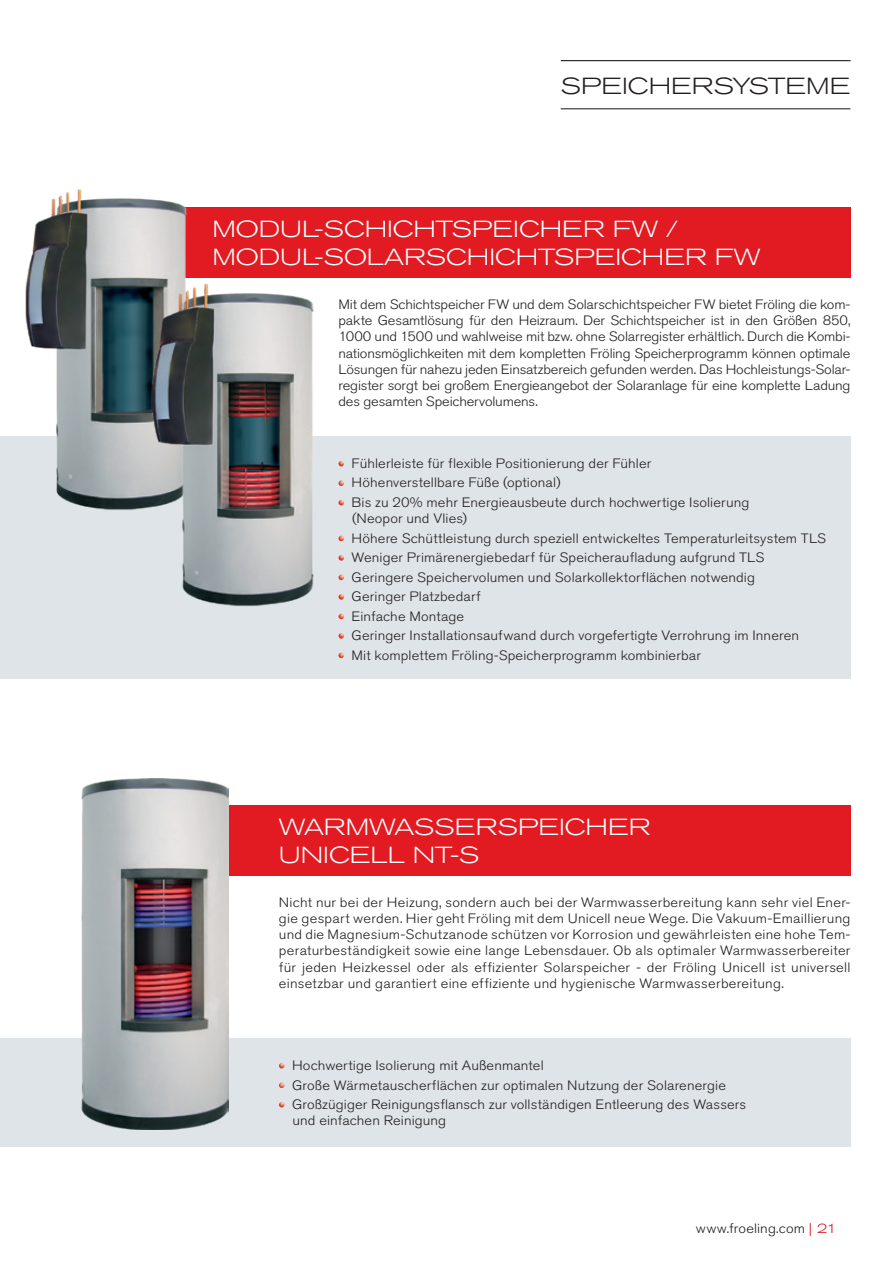
<style>
.page{position:relative;width:893px;height:1263px;background:#fff}
.page>*{position:absolute;margin:0;border:0;box-sizing:border-box;transform-origin:0 0}
.t1{font:300 expanded 23.1px "Akzidenz Grotesk BQ";color:#fff;scale:1.08 1}
.t2{font:300 expanded 23.1px "Akzidenz Grotesk BQ";color:#231f20;scale:1.08 1}
.t3{font:300 13.5px/16.2px "Akzidenz Grotesk BQ";letter-spacing:.01em;color:#231f20;text-align:justify;scale:1.08 1}
.s1{font-stretch:expanded;color:#dc1820}
</style>
<div class="page">
<div style="left:0;top:437px;width:850px;height:242px;background:#dfe4e8"></div>
<div style="left:0;top:1039px;width:850px;height:108px;background:#dfe4e8"></div>
<div style="left:159px;top:207px;width:691px;height:71px;background:#e21a21"></div>
<img style="left:22px;top:189px;width:165px;height:321px">
<hr style="left:561px;top:60px;width:290px;height:1px;background:#231f20">
<hr style="left:561px;top:108px;width:289px;height:1px;background:#231f20">
<div style="left:159px;top:805px;width:691px;height:70px;background:#e21a21"></div>
<svg style="left:338px;top:461px;width:6px;height:5px"></svg>
<svg style="left:338px;top:480px;width:6px;height:6px"></svg>
<svg style="left:338px;top:500px;width:6px;height:5px"></svg>
<svg style="left:338px;top:536px;width:6px;height:5px"></svg>
<svg style="left:338px;top:555px;width:6px;height:6px"></svg>
<svg style="left:338px;top:575px;width:6px;height:5px"></svg>
<svg style="left:338px;top:594px;width:6px;height:6px"></svg>
<svg style="left:338px;top:614px;width:6px;height:5px"></svg>
<svg style="left:338px;top:633px;width:6px;height:6px"></svg>
<svg style="left:338px;top:653px;width:6px;height:5px"></svg>
<svg style="left:279px;top:1063px;width:6px;height:5px"></svg>
<svg style="left:279px;top:1082px;width:6px;height:6px"></svg>
<svg style="left:279px;top:1102px;width:6px;height:5px"></svg>
<img style="left:148px;top:270px;width:174px;height:337px">
<img style="left:81px;top:778px;width:147px;height:351px">
<p class="t2" style="left:561px;top:73px;width:270px">SPEICHERSYSTEME</p>
<p class="t1" style="left:212px;top:216px;width:433px">MODUL-SCHICHTSPEICHER FW /</p>
<p class="t1" style="left:212px;top:244px;width:509px">MODUL-SOLARSCHICHTSPEICHER FW</p>
<p class="t3" style="left:338px;top:296px;width:476px">Mit dem Schichtspeicher FW und dem Solarschichtspeicher FW bietet Fröling die kom&shy;pakte Gesamtlösung für den Heizraum. Der Schichtspeicher ist in den Größen 850, 1000 und 1500 und wahlweise mit bzw. ohne Solarregister erhältlich. Durch die Kombi&shy;nationsmöglichkeiten mit dem kompletten Fröling Speicherprogramm können optimale Lösungen für nahezu jeden Einsatzbereich gefunden werden. Das Hochleistungs-Solar&shy;register sorgt bei großem Energieangebot der Solaranlage für eine komplette Ladung des gesamten Speichervolumens.</p>
<p class="t3" style="left:352px;top:455px;width:279px">Fühlerleiste für flexible Positionierung der Fühler</p>
<p class="t3" style="left:352px;top:475px;width:195px">Höhenverstellbare Füße (optional)</p>
<p class="t3" style="left:352px;top:494px;width:370px">Bis zu 20% mehr Energieausbeute durch hochwertige Isolierung</p>
<p class="t3" style="left:352px;top:511px;width:108px">(Neopor und Vlies)</p>
<p class="t3" style="left:352px;top:530px;width:441px">Höhere Schüttleistung durch speziell entwickeltes Temperaturleitsystem TLS</p>
<p class="t3" style="left:352px;top:550px;width:384px">Weniger Primärenergiebedarf für Speicheraufladung aufgrund TLS</p>
<p class="t3" style="left:352px;top:569px;width:375px">Geringere Speichervolumen und Solarkollektorflächen notwendig</p>
<p class="t3" style="left:352px;top:589px;width:121px">Geringer Platzbedarf</p>
<p class="t3" style="left:352px;top:608px;width:106px">Einfache Montage</p>
<p class="t3" style="left:352px;top:628px;width:416px">Geringer Installationsaufwand durch vorgefertigte Verrohrung im Inneren</p>
<p class="t3" style="left:352px;top:647px;width:325px">Mit komplettem Fröling-Speicherprogramm kombinierbar</p>
<p class="t1" style="left:279px;top:814px;width:346px">WARMWASSERSPEICHER</p>
<p class="t1" style="left:279px;top:842px;width:187px">UNICELL NT-S</p>
<p class="t3" style="left:279px;top:894px;width:531px">Nicht nur bei der Heizung, sondern auch bei der Warmwasserbereitung kann sehr viel Ener&shy;gie gespart werden. Hier geht Fröling mit dem Unicell neue Wege. Die Vakuum-Emaillierung und die Magnesium-Schutzanode schützen vor Korrosion und gewährleisten eine hohe Tem&shy;peraturbeständigkeit sowie eine lange Lebensdauer. Ob als optimaler Warmwasserbereiter für jeden Heizkessel oder als effizienter Solarspeicher - der Fröling Unicell ist universell einsetzbar und garantiert eine effiziente und hygienische Warmwasserbereitung.</p>
<p class="t3" style="left:292px;top:1057px;width:234px">Hochwertige Isolierung mit Außenmantel</p>
<p class="t3" style="left:292px;top:1077px;width:403px">Große Wärmetauscherflächen zur optimalen Nutzung der Solarenergie</p>
<p class="t3" style="left:292px;top:1096px;width:422px">Großzügiger Reinigungsflansch zur vollständigen Entleerung des Wassers</p>
<p class="t3" style="left:293px;top:1113px;width:144px">und einfachen Reinigung</p>
<p class="t3" style="left:696px;top:1221px;width:133px">www.froeling.com <span class="s1">| 21</span></p>
</div>
